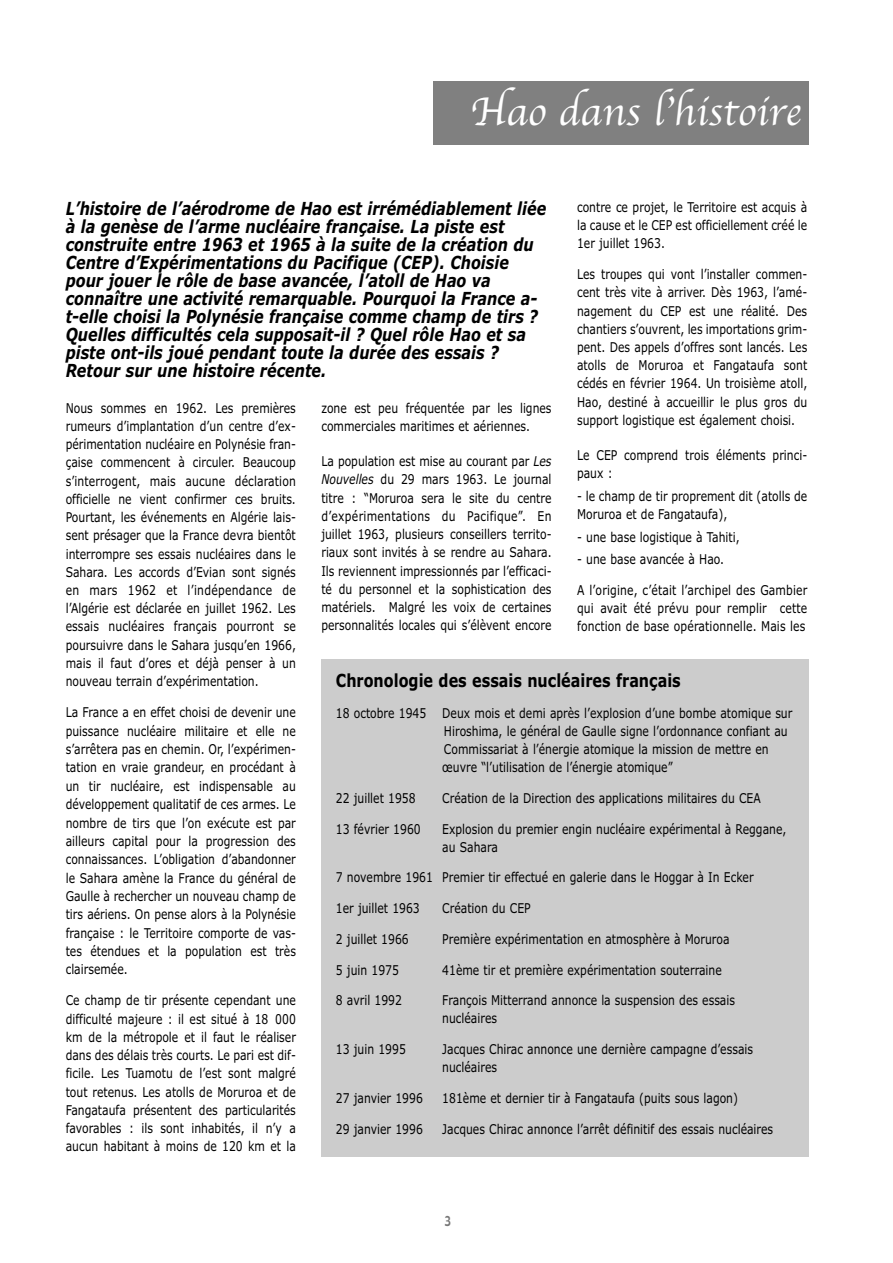
<style>
.page{position:relative;width:893px;height:1263px;background:#fff}
.page>*{position:absolute;margin:0;border:0;box-sizing:border-box;transform-origin:0 0}
.t1{font:42px "Apple Chancery";color:#fff}
.t2{font:italic 700 18px/18px "Verdana";color:#000;scale:.8 1}
.t3{font:700 18px "Verdana";color:#000;scale:.8 1}
.t4{font:13.5px/18.3px "Verdana";color:#000;text-align:justify;scale:.8 1}
.t5{font:13.5px "Gadget";color:#777;scale:.8 1}
.s1{font-style:italic}
</style>
<div class="page">
<div style="left:321px;top:659px;width:487px;height:498px;background:#ccc"></div>
<div style="left:433px;top:81px;width:375px;height:64px;background:#808080"></div>
<h1 class="t1" style="left:470px;top:89px;width:332px">Hao dans l’histoire</h1>
<p class="t2" style="left:66px;top:201px;width:602px">L’histoire de l’aérodrome de Hao est irrémédiablement liée à la genèse de l’arme nucléaire française. La piste est construite entre 1963 et 1965 à la suite de la création du Centre d’Expérimentations du Pacifique (CEP). Choisie pour jouer le rôle de base avancée, l’atoll de Hao va connaître une activité remarquable. Pourquoi la France a&shy;t-elle choisi la Polynésie française comme champ de tirs ?<br>Quelles difficultés cela supposait-il ? Quel rôle Hao et sa piste ont-ils joué pendant toute la durée des essais ?<br>Retour sur une histoire récente.</p>
<p class="t4" style="left:577px;top:199px;width:289px">contre ce projet, le Territoire est acquis à la cause et le CEP est officiellement créé le 1er juillet 1963.</p>
<p class="t4" style="left:577px;top:266px;width:289px">Les troupes qui vont l’installer commen&shy;cent très vite à arriver. Dès 1963, l’amé&shy;nagement du CEP est une réalité. Des chantiers s’ouvrent, les importations grim&shy;pent. Des appels d’offres sont lancés. Les atolls de Moruroa et Fangataufa sont cédés en février 1964. Un troisième atoll, Hao, destiné à accueillir le plus gros du support logistique est également choisi.</p>
<p class="t4" style="left:577px;top:447px;width:289px">Le CEP comprend trois éléments princi&shy;paux :</p>
<p class="t4" style="left:577px;top:488px;width:289px">- le champ de tir proprement dit (atolls de<br>Moruroa et de Fangataufa),</p>
<p class="t4" style="left:577px;top:529px;width:205px">- une base logistique à Tahiti,</p>
<p class="t4" style="left:577px;top:551px;width:185px">- une base avancée à Hao.</p>
<p class="t4" style="left:577px;top:582px;width:289px">A l’origine, c’était l’archipel des Gambier qui avait été prévu pour remplir cette fonction de base opérationnelle. Mais les</p>
<p class="t4" style="left:321px;top:400px;width:289px">zone est peu fréquentée par les lignes commerciales maritimes et aériennes.</p>
<p class="t4" style="left:321px;top:453px;width:289px">La population est mise au courant par <span class="s1">Les Nouvelles</span> du 29 mars 1963. Le journal titre : “Moruroa sera le site du centre d’expérimentations du Pacifique”. En juillet 1963, plusieurs conseillers territo&shy;riaux sont invités à se rendre au Sahara.<br>Ils reviennent impressionnés par l’efficaci&shy;té du personnel et la sophistication des matériels. Malgré les voix de certaines personnalités locales qui s’élèvent encore</p>
<p class="t4" style="left:66px;top:400px;width:289px">Nous sommes en 1962. Les premières rumeurs d’implantation d’un centre d’ex&shy;périmentation nucléaire en Polynésie fran&shy;çaise commencent à circuler. Beaucoup s’interrogent, mais aucune déclaration officielle ne vient confirmer ces bruits.<br>Pourtant, les événements en Algérie lais&shy;sent présager que la France devra bientôt interrompre ses essais nucléaires dans le Sahara. Les accords d’Evian sont signés en mars 1962 et l’indépendance de l’Algérie est déclarée en juillet 1962. Les essais nucléaires français pourront se poursuivre dans le Sahara jusqu’en 1966, mais il faut d’ores et déjà penser à un nouveau terrain d’expérimentation.</p>
<p class="t4" style="left:66px;top:704px;width:289px">La France a en effet choisi de devenir une puissance nucléaire militaire et elle ne s’arrêtera pas en chemin. Or, l’expérimen&shy;tation en vraie grandeur, en procédant à un tir nucléaire, est indispensable au développement qualitatif de ces armes. Le nombre de tirs que l’on exécute est par ailleurs capital pour la progression des connaissances. L’obligation d’abandonner le Sahara amène la France du général de Gaulle à rechercher un nouveau champ de tirs aériens. On pense alors à la Polynésie française : le Territoire comporte de vas&shy;tes étendues et la population est très clairsemée.</p>
<p class="t4" style="left:66px;top:993px;width:289px">Ce champ de tir présente cependant une difficulté majeure : il est situé à 18 000 km de la métropole et il faut le réaliser dans des délais très courts. Le pari est dif&shy;ficile. Les Tuamotu de l’est sont malgré tout retenus. Les atolls de Moruroa et de Fangataufa présentent des particularités favorables : ils sont inhabités, il n’y a aucun habitant à moins de 120 km et la</p>
<h2 class="t3" style="left:336px;top:674px;width:432px">Chronologie des essais nucléaires français</h2>
<p class="t4" style="left:442px;top:705px;width:439px;text-align:left;text-indent:-106px">18 octobre 1945 Deux mois et demi après l’explosion d’une bombe atomique sur Hiroshima, le général de Gaulle signe l’ordonnance confiant au Commissariat à l’énergie atomique la mission de mettre en œuvre “l’utilisation de l’énergie atomique”</p>
<p class="t4" style="left:336px;top:790px;width:101px">22 juillet 1958</p>
<p class="t4" style="left:442px;top:790px;width:399px">Création de la Direction des applications militaires du CEA</p>
<p class="t4" style="left:336px;top:821px;width:108px">13 février 1960</p>
<p class="t4" style="left:442px;top:821px;width:431px">Explosion du premier engin nucléaire expérimental à Reggane, au Sahara</p>
<p class="t4" style="left:336px;top:869px;width:523px">7 novembre 1961 Premier tir effectué en galerie dans le Hoggar à In Ecker</p>
<p class="t4" style="left:336px;top:900px;width:106px">1er juillet 1963</p>
<p class="t4" style="left:442px;top:900px;width:112px">Création du CEP</p>
<p class="t4" style="left:336px;top:931px;width:93px">2 juillet 1966</p>
<p class="t4" style="left:442px;top:931px;width:360px">Première expérimentation en atmosphère à Moruroa</p>
<p class="t4" style="left:336px;top:962px;width:80px">5 juin 1975</p>
<p class="t4" style="left:442px;top:962px;width:351px">41ème tir et première expérimentation souterraine</p>
<p class="t4" style="left:336px;top:992px;width:84px">8 avril 1992</p>
<p class="t4" style="left:442px;top:993px;width:367px">François Mitterrand annonce la suspension des essais nucléaires</p>
<p class="t4" style="left:336px;top:1041px;width:89px">13 juin 1995</p>
<p class="t4" style="left:442px;top:1041px;width:390px">Jacques Chirac annonce une dernière campagne d’essais nucléaires</p>
<p class="t4" style="left:336px;top:1090px;width:110px">27 janvier 1996</p>
<p class="t4" style="left:442px;top:1090px;width:371px">181ème et dernier tir à Fangataufa (puits sous lagon)</p>
<p class="t4" style="left:336px;top:1121px;width:110px">29 janvier 1996</p>
<p class="t4" style="left:442px;top:1121px;width:415px">Jacques Chirac annonce l’arrêt définitif des essais nucléaires</p>
<p class="t5" style="left:444px;top:1216px;width:10px">3</p>
</div>
